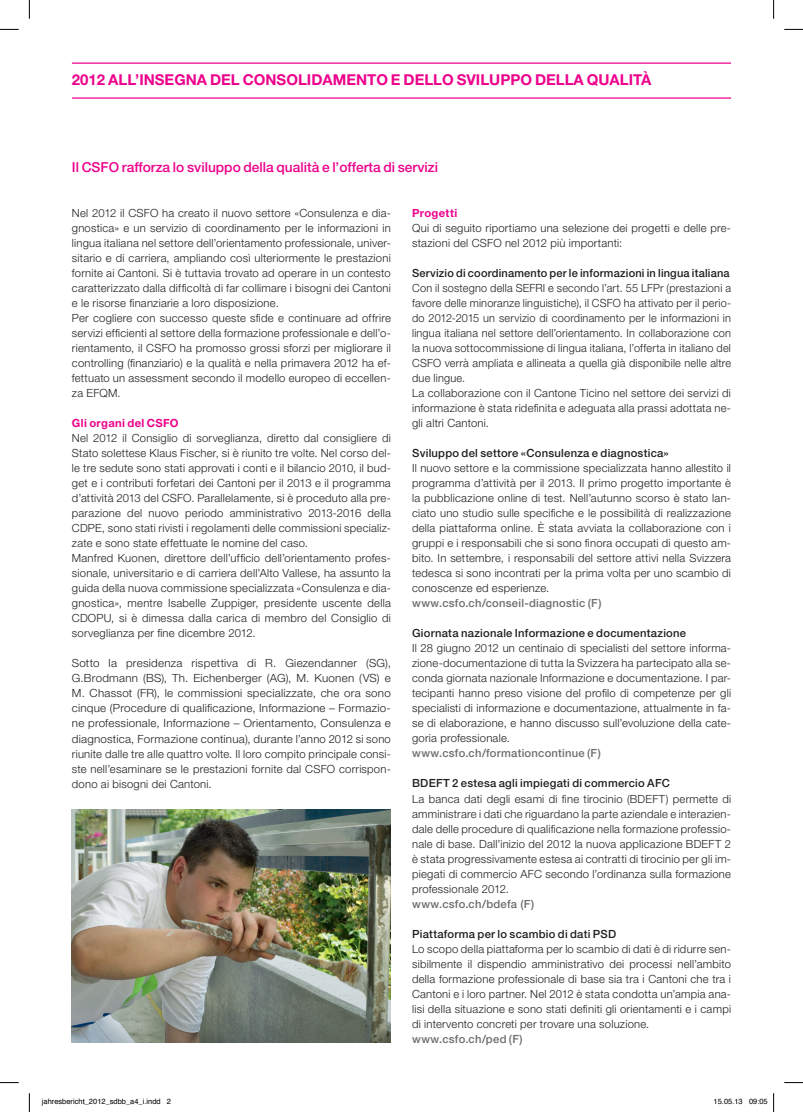
<style>
.page{position:relative;width:803px;height:1112px;background:#fff}
.page>*{position:absolute;margin:0;border:0;box-sizing:border-box;transform-origin:0 0}
.t1{font:700 15px "Helvetica Neue LT Pro";color:#ed028c}
.t2{font:500 13.75px "Helvetica Neue LT Pro";color:#ed028c}
.t3{font:300 11.25px/15px "Helvetica Neue LT Pro";letter-spacing:.02em;color:#231f20;text-align:justify}
.t4{font:500 11.25px "Helvetica Neue LT Pro";letter-spacing:.02em;color:#231f20}
.t5{font:500 11.25px "Helvetica Neue LT Pro";letter-spacing:.02em;color:#6c6d70}
.t6{font:700 11.25px "Helvetica Neue LT Pro";letter-spacing:.03em;color:#ed028c}
.t7{font:7.5px "Helvetica";color:#000}
</style>
<div class="page">
<hr style="left:72px;top:62px;width:659px;height:2px;background:#ed028c">
<hr style="left:72px;top:97px;width:659px;height:2px;background:#ed028c">
<img style="left:72px;top:809px;width:319px;height:233px">
<svg style="left:0;top:29px;width:19px;height:1px"></svg>
<svg style="left:784px;top:29px;width:19px;height:1px"></svg>
<svg style="left:0;top:1082px;width:19px;height:1px"></svg>
<svg style="left:784px;top:1082px;width:19px;height:1px"></svg>
<svg style="left:29px;top:0;width:1px;height:19px"></svg>
<svg style="left:29px;top:1093px;width:1px;height:18px"></svg>
<svg style="left:773px;top:0;width:1px;height:19px"></svg>
<svg style="left:773px;top:1093px;width:1px;height:18px"></svg>
<h1 class="t1" style="left:72px;top:70px;width:84px">2012 ALL’INSEGNA</h1>
<h1 class="t1" style="left:210px;top:70px;width:11px">DEL</h1>
<h1 class="t1" style="left:243px;top:70px;width:12px">CONSOL</h1>
<h1 class="t1" style="left:307px;top:70px;width:17px">IDAMENTO</h1>
<h1 class="t1" style="left:391px;top:70px;width:24px">E DELLO</h1>
<h1 class="t1" style="left:457px;top:70px;width:35px">SVILUPPO</h1>
<h1 class="t1" style="left:535px;top:70px;width:11px">DELLA</h1>
<h1 class="t1" style="left:587px;top:70px;width:23px">QUAL</h1>
<h1 class="t1" style="left:629px;top:70px;width:24px">ITÀ</h1>
<p class="t2" style="left:72px;top:159px;width:368px">Il CSFO rafforza lo sviluppo della qualità e l’offerta di servizi</p>
<p class="t3" style="left:72px;top:205px;width:320px;text-align:left">Nel 2012 il CSFO ha creato il nuovo settore «Consulenza e dia&shy;gnostica» e un servizio di coordinamento per le informazioni in lingua italiana nel settore dell’orientamento professionale, univer&shy;sitario e di carriera, ampliando così ulteriormente le prestazioni fornite ai Cantoni. Si è tuttavia trovato ad operare in un contesto caratterizzato dalla difficoltà di far collimare i bisogni dei Cantoni e le risorse finanziarie a loro disposizione.<br>Per cogliere con successo queste sfide e continuare ad offrire servizi efficienti al settore della formazione professionale e dell’o&shy;rientamento, il CSFO ha promosso grossi sforzi per migliorare il controlling (finanziario) e la qualità e nella primavera 2012 ha ef&shy;fettuato un assessment secondo il modello europeo di eccellen&shy;za EFQM.</p>
<p class="t6" style="left:72px;top:416px;width:108px">GLI ORGANI DEL CSFO</p>
<p class="t3" style="left:72px;top:430px;width:320px;text-align:left">Nel 2012 il Consiglio di sorveglianza, diretto dal consigliere di Stato solettese Klaus Fischer, si è riunito tre volte. Nel corso del&shy;le tre sedute sono stati approvati i conti e il bilancio 2010, il bud&shy;get e i contributi forfetari dei Cantoni per il 2013 e il programma d’attività 2013 del CSFO. Parallelamente, si è proceduto alla pre&shy;parazione del nuovo periodo amministrativo 2013-2016 della CDPE, sono stati rivisti i regolamenti delle commissioni specializ&shy;zate e sono state effettuate le nomine del caso.<br>Manfred Kuonen, direttore dell’ufficio dell’orientamento profes&shy;sionale, universitario e di carriera dell’Alto Vallese, ha assunto la guida della nuova commissione specializzata «Consulenza e dia&shy;gnostica», mentre Isabelle Zuppiger, presidente uscente della CDOPU, si è dimessa dalla carica di membro del Consiglio di sorveglianza per fine dicembre 2012.</p>
<p class="t3" style="left:72px;top:655px;width:320px">Sotto la presidenza rispettiva di R. Giezendanner (SG), G.Brodmann (BS), Th. Eichenberger (AG), M. Kuonen (VS) e M. Chassot (FR), le commissioni specializzate, che ora sono cinque (Procedure di qualificazione, Informazione – Formazio&shy;ne professionale, Informazione – Orientamento, Consulenza e diagnostica, Formazione continua), durante l’anno 2012 si sono riunite dalle tre alle quattro volte. Il loro compito principale consi&shy;ste nell’esaminare se le prestazioni fornite dal CSFO corrispon&shy;dono ai bisogni dei Cantoni.</p>
<p class="t6" style="left:412px;top:206px;width:47px">PROGETTI</p>
<p class="t3" style="left:412px;top:220px;width:320px">Qui di seguito riportiamo una selezione dei progetti e delle pre&shy;stazioni del CSFO nel 2012 più importanti:</p>
<p class="t4" style="left:412px;top:266px;width:319px">Servizio di coordinamento per le informazioni in lingua italiana</p>
<p class="t3" style="left:412px;top:280px;width:320px;text-align:left">Con il sostegno della SEFRI e secondo l’art. 55 LFPr (prestazioni a favore delle minoranze linguistiche), il CSFO ha attivato per il perio&shy;do 2012-2015 un servizio di coordinamento per le informazioni in lingua italiana nel settore dell’orientamento. In collaborazione con la nuova sottocommissione di lingua italiana, l’offerta in italiano del CSFO verrà ampliata e allineata a quella già disponibile nelle altre due lingue.<br>La collaborazione con il Cantone Ticino nel settore dei servizi di informazione è stata ridefinita e adeguata alla prassi adottata ne&shy;gli altri Cantoni.</p>
<p class="t4" style="left:412px;top:446px;width:258px">Sviluppo del settore «Consulenza e diagnostica»</p>
<p class="t3" style="left:412px;top:460px;width:320px">Il nuovo settore e la commissione specializzata hanno allestito il programma d’attività per il 2013. Il primo progetto importante è la pubblicazione online di test. Nell’autunno scorso è stato lan&shy;ciato uno studio sulle specifiche e le possibilità di realizzazione della piattaforma online. È stata avviata la collaborazione con i gruppi e i responsabili che si sono finora occupati di questo am&shy;bito. In settembre, i responsabili del settore attivi nella Svizzera tedesca si sono incontrati per la prima volta per uno scambio di conoscenze ed esperienze.</p>
<p class="t5" style="left:412px;top:596px;width:191px">www.csfo.ch/conseil-diagnostic (F)</p>
<p class="t4" style="left:412px;top:626px;width:275px">Giornata nazionale Informazione e documentazione</p>
<p class="t3" style="left:412px;top:640px;width:320px">Il 28 giugno 2012 un centinaio di specialisti del settore informa&shy;zione-documentazione di tutta la Svizzera ha partecipato alla se&shy;conda giornata nazionale Informazione e documentazione. I par&shy;tecipanti hanno preso visione del profilo di competenze per gli specialisti di informazione e documentazione, attualmente in fa&shy;se di elaborazione, e hanno discusso sull’evoluzione della cate&shy;goria professionale.</p>
<p class="t5" style="left:412px;top:746px;width:190px">www.csfo.ch/formationcontinue (F)</p>
<p class="t4" style="left:412px;top:776px;width:259px">BDEFT 2 estesa agli impiegati di commercio AFC</p>
<p class="t3" style="left:412px;top:790px;width:320px">La banca dati degli esami di fine tirocinio (BDEFT) permette di amministrare i dati che riguardano la parte aziendale e interazien&shy;dale delle procedure di qualificazione nella formazione professio&shy;nale di base. Dall’inizio del 2012 la nuova applicazione BDEFT 2 è stata progressivamente estesa ai contratti di tirocinio per gli im&shy;piegati di commercio AFC secondo l’ordinanza sulla formazione professionale 2012.</p>
<p class="t5" style="left:412px;top:896px;width:123px">www.csfo.ch/bdefa (F)</p>
<p class="t4" style="left:412px;top:926px;width:206px">Piattaforma per lo scambio di dati PSD</p>
<p class="t3" style="left:412px;top:940px;width:320px">Lo scopo della piattaforma per lo scambio di dati è di ridurre sen&shy;sibilmente il dispendio amministrativo dei processi nell’ambito della formazione professionale di base sia tra i Cantoni che tra i Cantoni e i loro partner. Nel 2012 è stata condotta un’ampia ana&shy;lisi della situazione e sono stati definiti gli orientamenti e i campi di intervento concreti per trovare una soluzione.</p>
<p class="t5" style="left:412px;top:1031px;width:112px">www.csfo.ch/ped (F)</p>
<p class="t7" style="left:42px;top:1095px;width:131px">jahresbericht_2012_sdbb_a4_i.indd 2</p>
<p class="t7" style="left:713px;top:1095px;width:56px">15.05.13 09:05</p>
</div>
